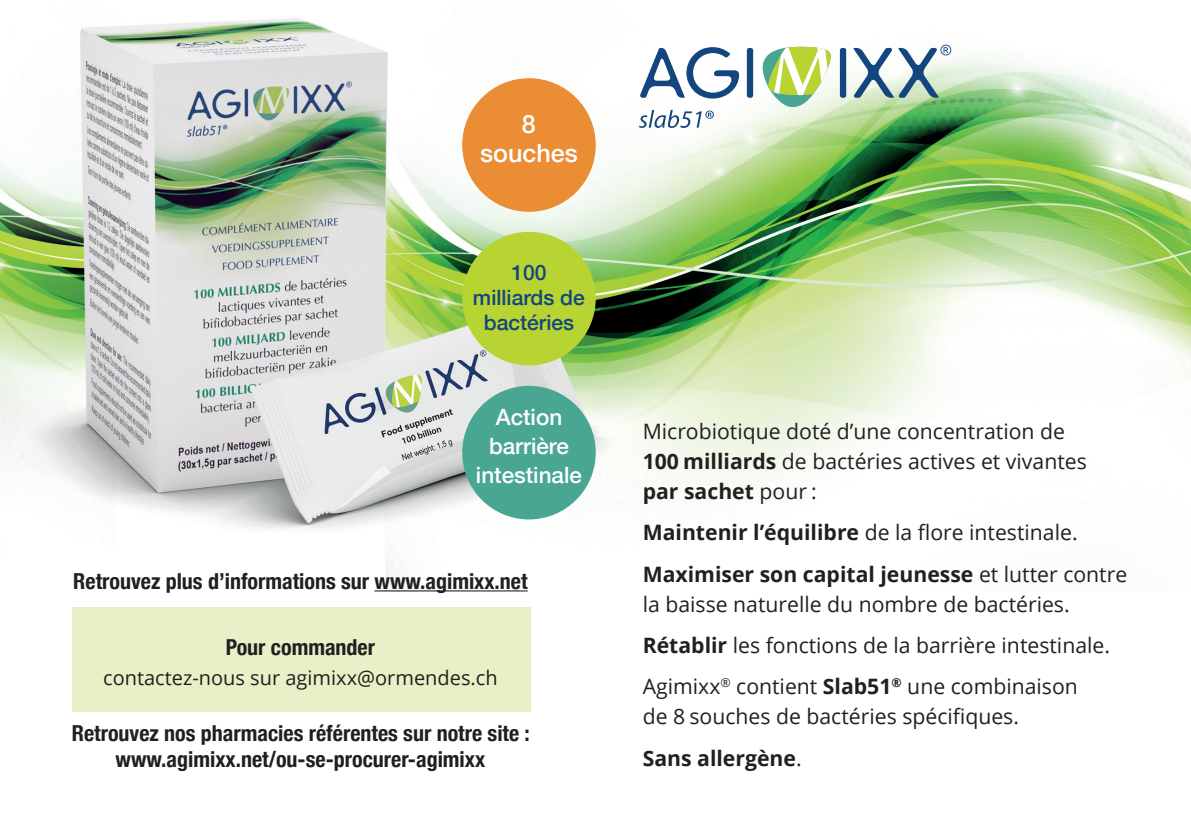
<style>
.page{position:relative;width:1191px;height:840px;background:#fff}
.page>*{position:absolute;margin:0;border:0;box-sizing:border-box;transform-origin:0 0}
.t1{font:500 25px/29px "Helvetica Neue";color:#fff;text-align:center}
.t2{font:500 22.4px/29px "Helvetica Neue";color:#fff;text-align:center}
.Titre_0{font:700 condensed 22px/26.4px "Helvetica Neue";color:#231f20;text-align:center}
.text_chapo{font:21.2px/30px "Open Sans";color:#231f20}
.t3{font:500 21.2px "Helvetica Neue";color:#13467e}
.text_chapo-2{font:700 21.2px "Open Sans";color:#231f20}
.text{font:20px "Open Sans";color:#231f20}
.s1{font-weight:700}
.s2{font-weight:400}
</style>
<div class="page">
<img style="left:0;top:18px;width:1191px;height:618px">
<div style="left:72px;top:607px;width:458px;height:104px;background:#e7f0c6"></div>
<div style="left:462px;top:232px;width:134px;height:133px;background:#b8d432;border-radius:50%"></div>
<div style="left:462px;top:78px;width:134px;height:134px;background:#ea8d35;border-radius:50%"></div>
<div style="left:462px;top:385px;width:134px;height:134px;background:#48a693;border-radius:50%"></div>
<svg style="left:639px;top:110px;width:75px;height:18px"></svg>
<svg style="left:761px;top:46px;width:70px;height:63px"></svg>
<svg style="left:639px;top:47px;width:100px;height:51px"></svg>
<div style="left:747px;top:48px;width:6px;height:50px;background:#13467e;border-radius:3px"></div>
<div style="left:840px;top:48px;width:6px;height:50px;background:#13467e;border-radius:3px"></div>
<svg style="left:852px;top:45px;width:99px;height:53px"></svg>
<hr style="left:374px;top:590px;width:153px;height:1px;background:#231f20">
<p class="t1" style="left:480px;top:108px;width:99px">8 souches</p>
<p class="t3" style="left:511px;top:255px;width:37px">100</p>
<p class="t3" style="left:473px;top:280px;width:113px">milliards de</p>
<p class="t3" style="left:484px;top:305px;width:92px">bactéries</p>
<p class="t2" style="left:476px;top:400px;width:108px">Action barrière intestinale</p>
<p class="Titre_0" style="left:73px;top:566px;width:456px">Retrouvez plus d’informations sur www.agimixx.net</p>
<p class="Titre_0" style="left:226px;top:632px;width:151px">Pour commander</p>
<p class="text" style="left:103px;top:663px;width:396px">contactez-nous sur agimixx@ormendes.ch</p>
<p class="Titre_0" style="left:72px;top:717px;width:459px">Retrouvez nos pharmacies référentes sur notre site : www.agimixx.net/ou-se-procurer-agimixx</p>
<p class="text_chapo" style="left:642px;top:415px;width:445px">Microbiotique doté d’une concentration de<br><span class="s1">100 milliards</span> de bactéries actives et vivantes <span class="s1">par sachet</span> pour :</p>
<p class="text_chapo" style="left:642px;top:516px;width:436px"><span class="s1">Maintenir l’équilibre</span> de la flore intestinale.</p>
<p class="text_chapo" style="left:642px;top:558px;width:486px"><span class="s1">Maximiser son capital jeunesse</span> et lutter contre la baisse naturelle du nombre de bactéries.</p>
<p class="text_chapo" style="left:642px;top:629px;width:469px"><span class="s1">Rétablir</span> les fonctions de la barrière intestinale.</p>
<p class="text_chapo" style="left:642px;top:670px;width:437px">Agimixx<sup>®</sup> contient <span class="s1">Slab51</span><sup>®</sup> une combinaison de 8 souches de bactéries spécifiques.</p>
<p class="text_chapo-2" style="left:642px;top:742px;width:160px">Sans allergène<span class="s2">.</span></p>
</div>
